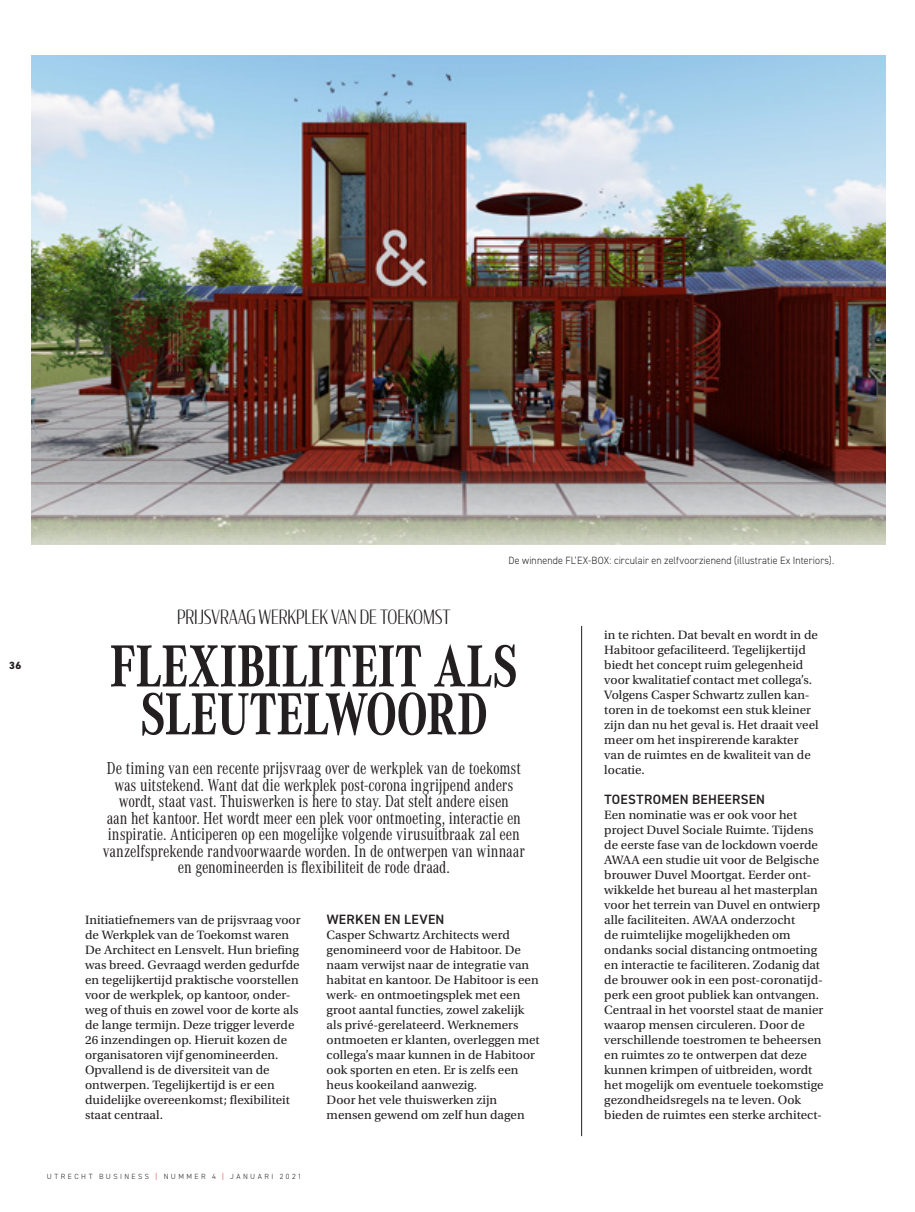
<style>
.page{position:relative;width:915px;height:1212px;background:#fff}
.page>*{position:absolute;margin:0;border:0;box-sizing:border-box;transform-origin:0 0}
.hoofdkop_corporate{font:700 61.5px/47.8px "Corporate A Cond Pro";letter-spacing:-.005em;color:#231f20;text-align:center;scale:.95 1}
.bijkop{font:300 19.5px "Condor Cond";letter-spacing:-.005em;color:#231f20;scale:.95 1}
.intro_corperate{font:18px/16.5px "Corporate A Cond Pro";letter-spacing:-.01em;color:#231f20;text-align:center;scale:.95 1}
.tussenkop_dinn{font:600 13.5px "DIN2014";letter-spacing:.02em;color:#231f20}
.platte_tekst{font:600 13.5px "DIN2014";letter-spacing:.025em;color:#231f20}
.platte_tekst-2{font:12.75px/15px "Utopia Std";color:#231f20}
.fotbijschrift_dinn{font:300 10.5px "DIN2014";letter-spacing:.01em;color:#231f20;scale:.95 1}
.t1{font:800 10.5px "DIN2014";color:#231f20}
.t2{font:300 7.5px "DIN2014";letter-spacing:.325em;color:#231f20}
.s1{color:#d81c23}
</style>
<div class="page">
<img style="left:32px;top:55px;width:852px;height:489px">
<hr style="left:581px;top:626px;width:1px;height:510px;background:#231f20">
<p class="t1" style="left:9px;top:658px;width:14px">36</p>
<p class="bijkop" style="left:177px;top:605px;width:289px">PRIJSVRAAG WERKPLEK VAN DE TOEKOMST</p>
<p class="fotbijschrift_dinn" style="left:508px;top:554px;width:344px">De winnende FL’EX-BOX: circulair en zelfvoorzienend (illustratie Ex Interiors).</p>
<p class="hoofdkop_corporate" style="left:110px;top:640px;width:431px">FLEXIBILITEIT ALS<br>SLEUTELWOORD</p>
<p class="intro_corperate" style="left:103px;top:759px;width:445px">De timing van een recente prijsvraag over de werkplek van de toekomst was uitstekend. Want dat die werkplek post-corona ingrijpend anders wordt, staat vast. Thuiswerken is here to stay. Dat stelt andere eisen<br>aan het kantoor. Het wordt meer een plek voor ontmoeting, interactie en inspiratie. Anticiperen op een mogelijke volgende virusuitbraak zal een vanzelfsprekende randvoorwaarde worden. In de ontwerpen van winnaar en genomineerden is flexibiliteit de rode draad.</p>
<p class="platte_tekst-2" style="left:85px;top:913px;width:217px">Initiatiefnemers van de prijsvraag voor de Werkplek van de Toekomst waren De Architect en Lensvelt. Hun briefing was breed. Gevraagd werden gedurfde en tegelijkertijd praktische voorstellen voor de werkplek, op kantoor, onder&shy;weg of thuis en zowel voor de korte als de lange termijn. Deze trigger leverde 26 inzendingen op. Hieruit kozen de organisatoren vijf genomineerden.<br>Opvallend is de diversiteit van de ontwerpen. Tegelijkertijd is er een duidelijke overeenkomst; flexibiliteit staat centraal.</p>
<p class="platte_tekst" style="left:326px;top:910px;width:119px">WERKEN EN LEVEN</p>
<p class="platte_tekst-2" style="left:326px;top:928px;width:214px">Casper Schwartz Architects werd genomineerd voor de Habitoor. De naam verwijst naar de integratie van habitat en kantoor. De Habitoor is een werk- en ontmoetingsplek met een groot aantal functies, zowel zakelijk als privé-gerelateerd. Werknemers ontmoeten er klanten, overleggen met collega’s maar kunnen in de Habitoor ook sporten en eten. Er is zelfs een heus kookeiland aanwezig.</p>
<p class="platte_tekst-2" style="left:326px;top:1093px;width:199px">Door het vele thuiswerken zijn mensen gewend om zelf hun dagen</p>
<p class="t2" style="left:47px;top:1172px;width:256px">UTRECHT BUSINESS <span class="s1">|</span> NUMMER 4 <span class="s1">|</span> JANUARI 2021</p>
<p class="platte_tekst-2" style="left:604px;top:628px;width:216px">in te richten. Dat bevalt en wordt in de Habitoor gefaciliteerd. Tegelijkertijd biedt het concept ruim gelegenheid voor kwalitatief contact met collega’s.<br>Volgens Casper Schwartz zullen kan&shy;toren in de toekomst een stuk kleiner zijn dan nu het geval is. Het draait veel meer om het inspirerende karakter van de ruimtes en de kwaliteit van de locatie.</p>
<p class="tussenkop_dinn" style="left:604px;top:790px;width:162px">TOESTROMEN BEHEERSEN</p>
<p class="platte_tekst-2" style="left:604px;top:808px;width:220px">Een nominatie was er ook voor het project Duvel Sociale Ruimte. Tijdens de eerste fase van de lockdown voerde AWAA een studie uit voor de Belgische brouwer Duvel Moortgat. Eerder ont&shy;wikkelde het bureau al het masterplan voor het terrein van Duvel en ontwierp alle faciliteiten. AWAA onderzocht<br>de ruimtelijke mogelijkheden om ondanks social distancing ontmoeting en interactie te faciliteren. Zodanig dat de brouwer ook in een post-coronatijd&shy;perk een groot publiek kan ontvangen.</p>
<p class="platte_tekst-2" style="left:604px;top:1003px;width:221px">Centraal in het voorstel staat de manier waarop mensen circuleren. Door de verschillende toestromen te beheersen en ruimtes zo te ontwerpen dat deze kunnen krimpen of uitbreiden, wordt het mogelijk om eventuele toekomstige gezondheidsregels na te leven. Ook bieden de ruimtes een sterke architect-</p>
</div>
